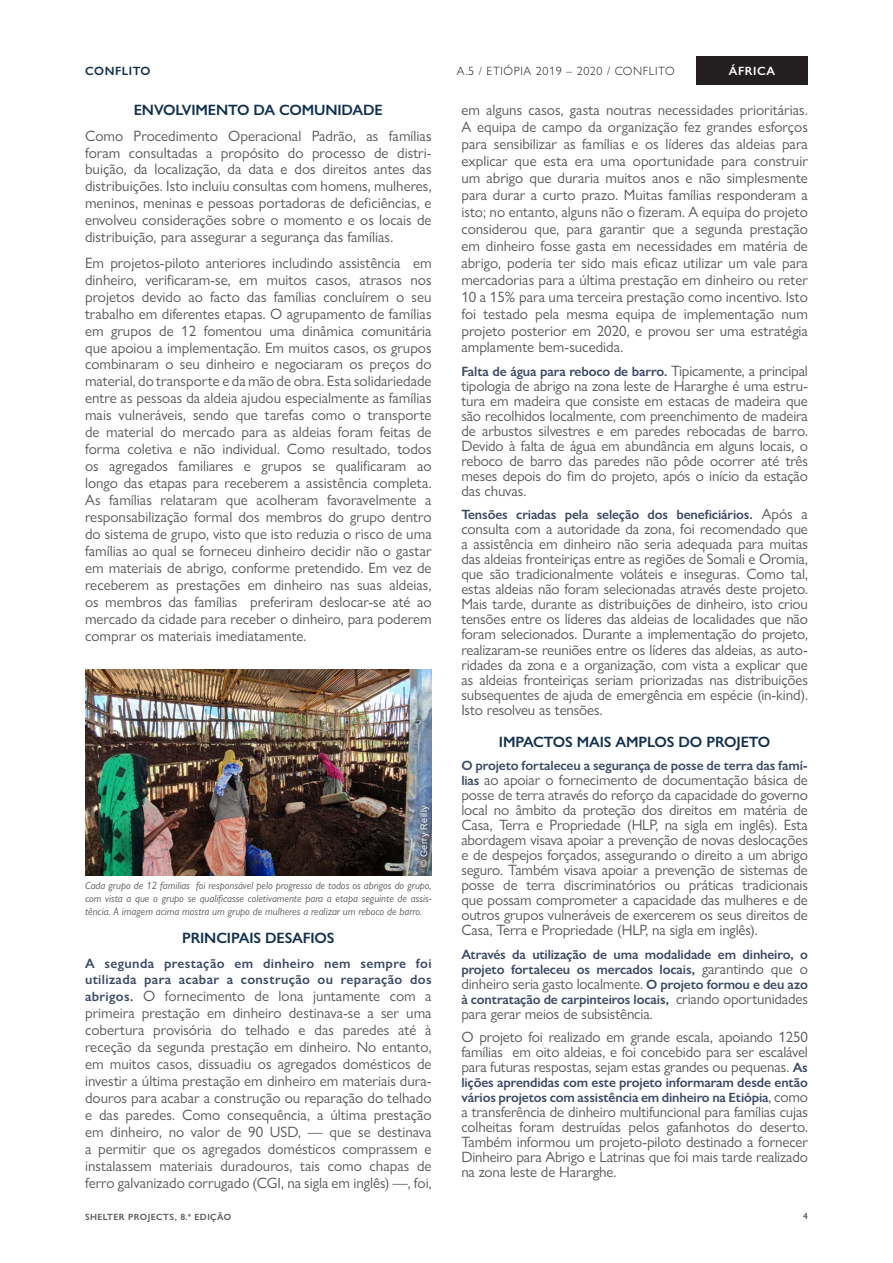
<style>
.page{position:relative;width:893px;height:1263px;background:#fff}
.page>*{position:absolute;margin:0;border:0;box-sizing:border-box;transform-origin:0 0}
.Project_Summary{font:15px/17px "Gill Sans Nova";letter-spacing:-.01em;color:#57585a;text-align:justify}
.HEADINGS_center{font:600 15px "Gill Sans Nova";letter-spacing:-.01em;color:#11304e}
.t1{font:600 13.5px/15px "Gill Sans Nova";letter-spacing:-.01em;color:#3b4a65}
.t2{font:600 13.5px/16.5px "Gill Sans Nova";letter-spacing:.025em;color:#3b4a65}
.t3{font:300 12px "Gill Sans Nova";letter-spacing:.05em;color:#231f20}
.t4{font:600 12px "Gill Sans Nova";letter-spacing:.05em;color:#11304e}
.t5{font:600 12px "Gill Sans Nova";letter-spacing:.05em;color:#fff}
.t6{font:italic 10.5px/12.6px "Gill Sans Nova";color:#57585a;text-align:justify}
.t7{font:600 9px "Gill Sans Nova";letter-spacing:.05em;color:#57585a}
.Credits_photo{font:9px "Arial";letter-spacing:.05em;color:#fff}
.s1{font-weight:400;font-size:15px;color:#57585a}
.s2{font-weight:600;font-size:13.5px;color:#3b4a65}
</style>
<div class="page">
<div style="left:696px;top:57px;width:112px;height:28px;background:#231f20"></div>
<img style="left:85px;top:670px;width:347px;height:206px">
<div style="left:417px;top:802px;width:15px;height:68px;background:#231f20;opacity:.75"></div>
<p class="t4" style="left:85px;top:63px;width:67px">CONFLITO</p>
<p class="t3" style="left:457px;top:63px;width:219px">A.5 / ETIÓPIA 2019 – 2020 / CONFLITO</p>
<p class="t5" style="left:729px;top:64px;width:48px">ÁFRICA</p>
<p class="HEADINGS_center" style="left:134px;top:101px;width:251px">ENVOLVIMENTO DA COMUNIDADE</p>
<p class="Project_Summary" style="left:85px;top:127px;width:348px">Como Procedimento Operacional Padrão, as famílias foram consultadas a propósito do processo de distri&shy;buição, da localização, da data e dos direitos antes das distribuições. Isto incluiu consultas com homens, mulheres, meninos, meninas e pessoas portadoras de deficiências, e envolveu considerações sobre o momento e os locais de distribuição, para assegurar a segurança das famílias.</p>
<p class="Project_Summary" style="left:85px;top:254px;width:348px">Em projetos-piloto anteriores includindo assistência em dinheiro, verificaram-se, em muitos casos, atrasos nos projetos devido ao facto das famílias concluírem o seu trabalho em diferentes etapas. O agrupamento de famílias em grupos de 12 fomentou uma dinâmica comunitária que apoiou a implementação. Em muitos casos, os grupos combinaram o seu dinheiro e negociaram os preços do material, do transporte e da mão de obra. Esta solidariedade entre as pessoas da aldeia ajudou especialmente as famílias mais vulneráveis, sendo que tarefas como o transporte de material do mercado para as aldeias foram feitas de forma coletiva e não individual. Como resultado, todos os agregados familiares e grupos se qualificaram ao longo das etapas para receberem a assistência completa.<br>As famílias relataram que acolheram favoravelmente a responsabilização formal dos membros do grupo dentro do sistema de grupo, visto que isto reduzia o risco de uma famílias ao qual se forneceu dinheiro decidir não o gastar em materiais de abrigo, conforme pretendido. Em vez de receberem as prestações em dinheiro nas suas aldeias, os membros das famílias preferiram deslocar-se até ao mercado da cidade para receber o dinheiro, para poderem comprar os materiais imediatamente.</p>
<p class="Project_Summary" style="left:461px;top:101px;width:348px">em alguns casos, gasta noutras necessidades prioritárias.<br>A equipa de campo da organização fez grandes esforços para sensibilizar as famílias e os líderes das aldeias para explicar que esta era uma oportunidade para construir um abrigo que duraria muitos anos e não simplesmente para durar a curto prazo. Muitas famílias responderam a isto; no entanto, alguns não o fizeram. A equipa do projeto considerou que, para garantir que a segunda prestação em dinheiro fosse gasta em necessidades em matéria de abrigo, poderia ter sido mais eficaz utilizar um vale para mercadorias para a última prestação em dinheiro ou reter 10 a 15% para uma terceira prestação como incentivo. Isto foi testado pela mesma equipa de implementação num projeto posterior em 2020, e provou ser uma estratégia amplamente bem-sucedida.</p>
<p class="t1" style="left:461px;top:364px;width:348px">Falta de água para reboco de barro. <span class="s1">Tipicamente, a principal</span></p>
<p class="Project_Summary" style="left:461px;top:378px;width:348px;line-height:15px">tipologia de abrigo na zona leste de Hararghe é uma estru&shy;tura em madeira que consiste em estacas de madeira que são recolhidos localmente, com preenchimento de madeira de arbustos silvestres e em paredes rebocadas de barro.<br>Devido à falta de água em abundância em alguns locais, o reboco de barro das paredes não pôde ocorrer até três meses depois do fim do projeto, após o início da estação das chuvas.</p>
<p class="t1" style="left:461px;top:507px;width:348px">Tensões criadas pela seleção dos beneficiários. <span class="s1">Após a</span></p>
<p class="Project_Summary" style="left:461px;top:522px;width:348px;line-height:15px">consulta com a autoridade da zona, foi recomendado que a assistência em dinheiro não seria adequada para muitas das aldeias fronteiriças entre as regiões de Somali e Oromia, que são tradicionalmente voláteis e inseguras. Como tal, estas aldeias não foram selecionadas através deste projeto.<br>Mais tarde, durante as distribuições de dinheiro, isto criou tensões entre os líderes das aldeias de localidades que não foram selecionados. Durante a implementação do projeto, realizaram-se reuniões entre os líderes das aldeias, as auto&shy;ridades da zona e a organização, com vista a explicar que as aldeias fronteiriças seriam priorizadas nas distribuições subsequentes de ajuda de emergência em espécie (in-kind).<br>Isto resolveu as tensões.</p>
<p class="HEADINGS_center" style="left:499px;top:732px;width:273px">IMPACTOS MAIS AMPLOS DO PROJETO</p>
<p class="t1" style="left:461px;top:758px;width:348px">O projeto fortaleceu a segurança de posse de terra das famí-</p>
<p class="Project_Summary" style="left:461px;top:772px;width:348px;line-height:15px"><span class="s2">lias</span> ao apoiar o fornecimento de documentação básica de posse de terra através do reforço da capacidade do governo local no âmbito da proteção dos direitos em matéria de Casa, Terra e Propriedade (HLP, na sigla em inglês). Esta abordagem visava apoiar a prevenção de novas deslocações e de despejos forçados, assegurando o direito a um abrigo seguro. Também visava apoiar a prevenção de sistemas de posse de terra discriminatórios ou práticas tradicionais que possam comprometer a capacidade das mulheres e de outros grupos vulneráveis de exercerem os seus direitos de Casa, Terra e Propriedade (HLP, na sigla em inglês).</p>
<p class="t1" style="left:461px;top:946px;width:348px">Através da utilização de uma modalidade em dinheiro, o projeto fortaleceu os mercados locais, <span class="s1">garantindo que o</span></p>
<p class="Project_Summary" style="left:461px;top:975px;width:348px">dinheiro seria gasto localmente. <span class="s2">O projeto formou e deu azo</span></p>
<p class="t1" style="left:461px;top:991px;width:348px">à contratação de carpinteiros locais, <span class="s1">criando oportunidades</span></p>
<p class="Project_Summary" style="left:461px;top:1005px;width:193px">para gerar meios de subsistência.</p>
<p class="Project_Summary" style="left:461px;top:1029px;width:348px;line-height:15px">O projeto foi realizado em grande escala, apoiando 1250 famílias em oito aldeias, e foi concebido para ser escalável para futuras respostas, sejam estas grandes ou pequenas. <span class="s2">As</span></p>
<p class="t1" style="left:461px;top:1075px;width:348px">lições aprendidas com este projeto informaram desde então vários projetos com assistência em dinheiro na Etiópia<span class="s1">, como</span></p>
<p class="Project_Summary" style="left:461px;top:1104px;width:348px;line-height:15px">a transferência de dinheiro multifuncional para famílias cujas colheitas foram destruídas pelos gafanhotos do deserto.<br>Também informou um projeto-piloto destinado a fornecer Dinheiro para Abrigo e Latrinas que foi mais tarde realizado na zona leste de Hararghe.</p>
<p class="Credits_photo" style="left:418px;top:867px;width:63px;rotate:-90deg">© Gerry Reilly</p>
<p class="t6" style="left:85px;top:879px;width:348px">Cada grupo de 12 familias foi responsável pelo progresso de todos os abrigos do grupo, com vista a que o grupo se qualificasse coletivamente para a etapa seguinte de assis&shy;tência. A imagem acima mostra um grupo de mulheres a realizar um reboco de barro.</p>
<p class="HEADINGS_center" style="left:182px;top:928px;width:154px">PRINCIPAIS DESAFIOS</p>
<p class="t2" style="left:85px;top:955px;width:348px">A segunda prestação em dinheiro nem sempre foi utilizada para acabar a construção ou reparação dos</p>
<p class="Project_Summary" style="left:85px;top:987px;width:348px"><span class="s2">abrigos.</span> O fornecimento de lona juntamente com a primeira prestação em dinheiro destinava-se a ser uma cobertura provisória do telhado e das paredes até à receção da segunda prestação em dinheiro. No entanto, em muitos casos, dissuadiu os agregados domésticos de investir a última prestação em dinheiro em materiais dura&shy;douros para acabar a construção ou reparação do telhado e das paredes. Como consequência, a última prestação em dinheiro, no valor de 90 USD, — que se destinava a permitir que os agregados domésticos comprassem e instalassem materiais duradouros, tais como chapas de ferro galvanizado corrugado (CGI, na sigla em inglês) —, foi,</p>
<p class="t7" style="left:85px;top:1211px;width:148px">SHELTER PROJECTS, 8.ª EDIÇÃO</p>
<p class="t7" style="left:803px;top:1211px;width:6px">4</p>
</div>
